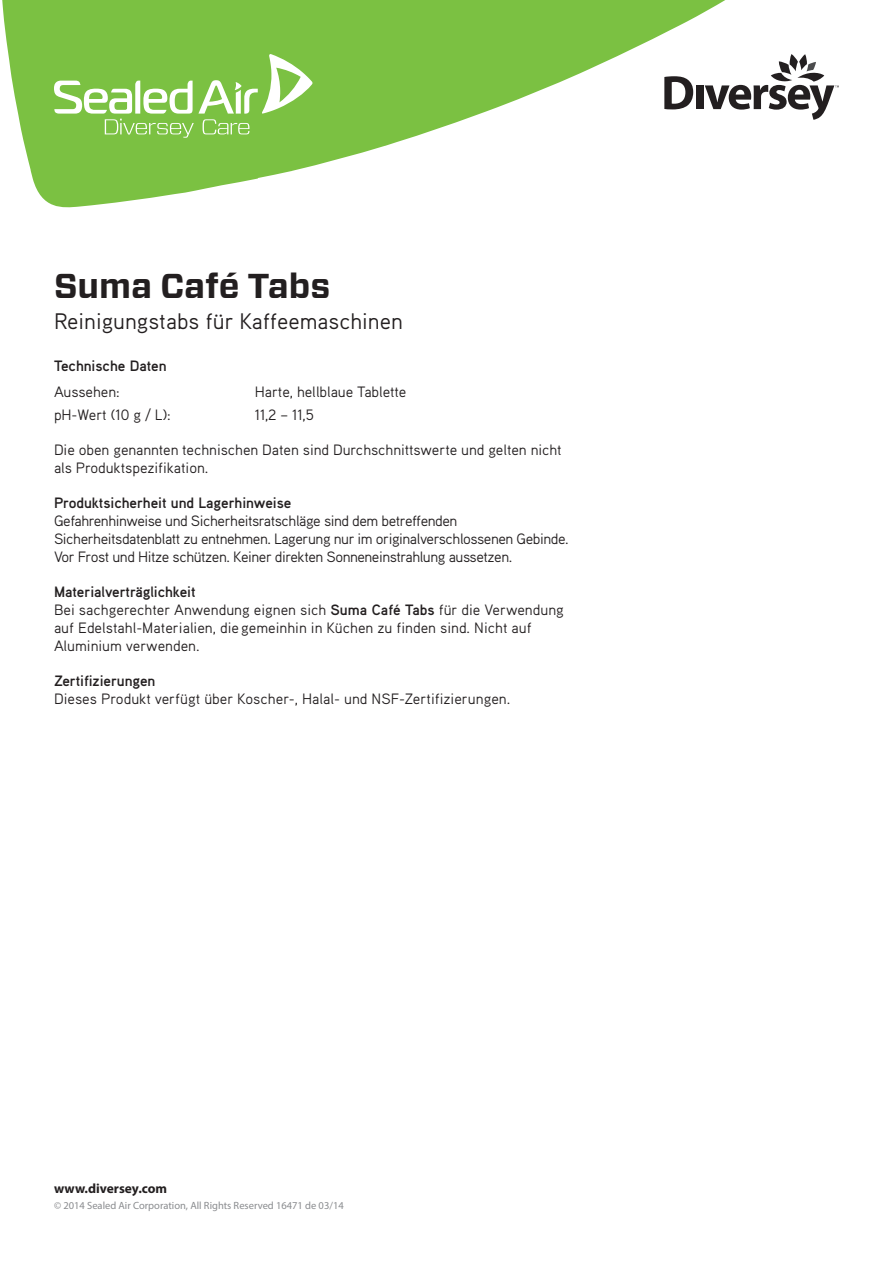
<style>
.page{position:relative;width:893px;height:1263px;background:#fff}
.page>*{position:absolute;margin:0;border:0;box-sizing:border-box;transform-origin:0 0}
.t1{font:700 34.5px "Forza";color:#231f20}
.t2{font:22.5px "Aaux Pro OT";color:#231f20}
.Text{font:15px/18px "Aaux Pro OT";letter-spacing:-.005em;color:#231f20}
.Text-2{font:15px/18px "Aaux Pro OT";letter-spacing:-.03em;color:#231f20}
.Sub_Heading{font:700 15px "Aaux Pro OT";letter-spacing:-.005em;color:#231f20}
.t3{font:700 13.5px "Myriad Pro";color:#231f20}
.t4{font:10.5px "Myriad Pro";color:#8a8c8f}
.s1{font-weight:700}
</style>
<div class="page">
<svg style="left:2px;top:0;width:723px;height:208px;fill:#7bc142"></svg>
<svg style="left:54px;top:54px;width:259px;height:84px"></svg>
<svg style="left:664px;top:76px;width:29px;height:33px"></svg>
<div style="left:696px;top:85px;width:7px;height:24px;background:#231f20"></div>
<svg style="left:705px;top:54px;width:134px;height:66px"></svg>
<p class="t1" style="left:54px;top:263px;width:278px">Suma Café Tabs</p>
<p class="t2" style="left:54px;top:307px;width:350px">Reinigungstabs für Kaffeemaschinen</p>
<p class="Sub_Heading" style="left:54px;top:356px;width:114px">Technische Daten</p>
<p class="Text" style="left:54px;top:382px;width:67px">Aussehen:</p>
<p class="Text" style="left:255px;top:382px;width:153px">Harte, hellblaue Tablette</p>
<p class="Text" style="left:54px;top:405px;width:118px">pH-Wert (10 g / L):</p>
<p class="Text" style="left:255px;top:405px;width:60px">11,2 – 11,5</p>
<p class="Text" style="left:54px;top:440px;width:509px">Die oben genannten technischen Daten sind Durchschnittswerte und gelten nicht als Produktspezifikation.</p>
<p class="Sub_Heading" style="left:54px;top:493px;width:239px">Produktsicherheit und Lagerhinweise</p>
<p class="Text-2" style="left:54px;top:511px;width:516px">Gefahrenhinweise und Sicherheitsratschläge sind dem betreffenden<br>Sicherheitsdatenblatt zu entnehmen. Lagerung nur im originalverschlossenen Gebinde.<br>Vor Frost und Hitze schützen. Keiner direkten Sonneneinstrahlung aussetzen.</p>
<p class="Sub_Heading" style="left:54px;top:582px;width:143px">Materialverträglichkeit</p>
<p class="Text" style="left:54px;top:600px;width:511px">Bei sachgerechter Anwendung eignen sich <span class="s1">Suma Café Tabs</span> für die Verwendung auf Edelstahl-Materialien, die gemeinhin in Küchen zu finden sind. Nicht auf<br>Aluminium verwenden.</p>
<p class="Sub_Heading" style="left:54px;top:671px;width:103px">Zertifizierungen</p>
<p class="Text" style="left:54px;top:689px;width:458px">Dieses Produkt verfügt über Koscher-, Halal- und NSF-Zertifizierungen.</p>
<p class="t3" style="left:54px;top:1180px;width:115px">www.diversey.com</p>
<p class="t4" style="left:54px;top:1199px;width:291px">© 2014 Sealed Air Corporation, All Rights Reserved 16471 de 03/14</p>
</div>
